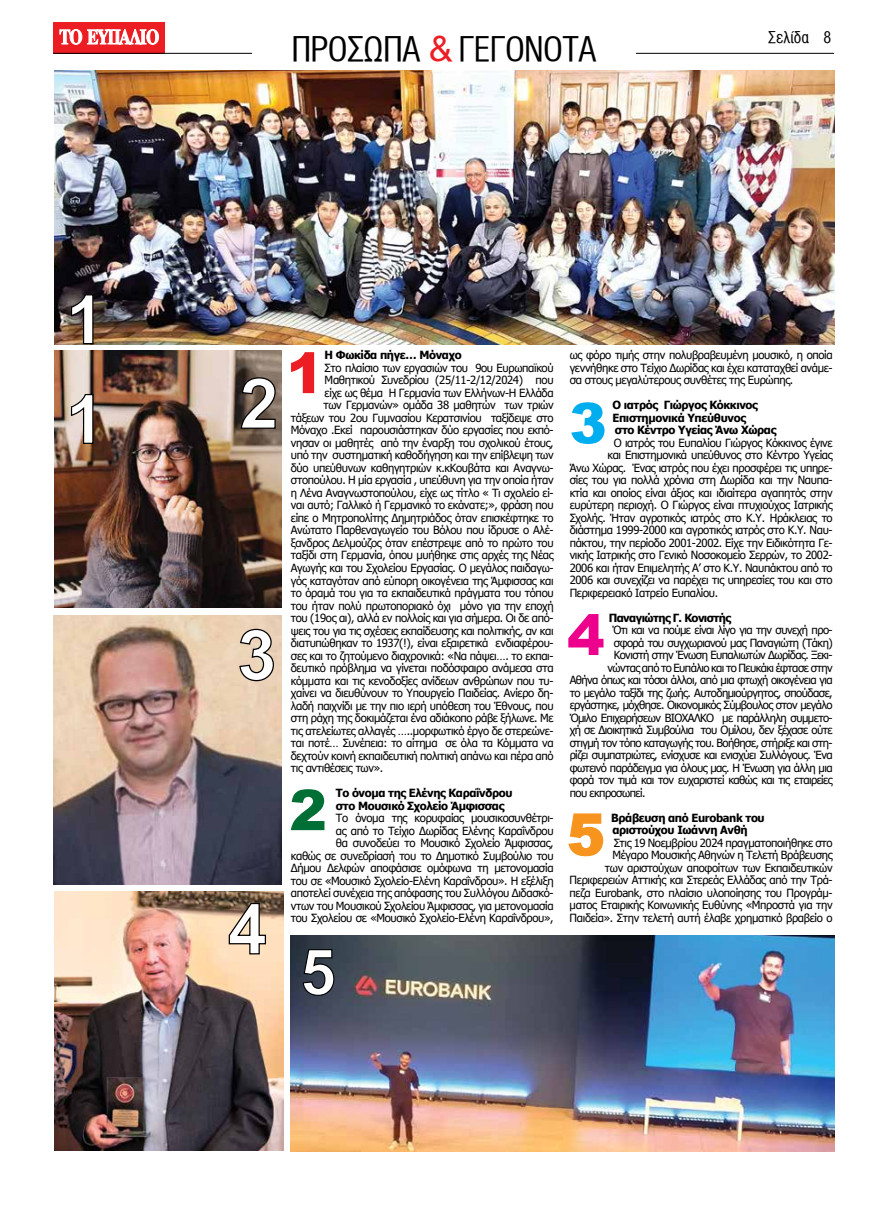
<style>
.page{position:relative;width:869px;height:1205px;background:#fff}
.page>*{position:absolute;margin:0;border:0;box-sizing:border-box;transform-origin:0 0}
.t1{font:34px "UB Helvetica Cond";letter-spacing:-.02em;color:#000}
.t2{font:16.25px "UB Helvetica Cond";color:#000}
.t3{font:11.25px/12.5px "Tahoma";letter-spacing:-.03em;color:#000;text-align:right}
.t4{font:11.25px "Tahoma";letter-spacing:-.05em;color:#000}
.t5{font:700 11.25px/12.5px "Tahoma";letter-spacing:-.03em;color:#000}
.t6{font:700 11.25px "Tahoma";letter-spacing:-.05em;color:#000}
.s1{font-family:"UB Helvetica";color:#ed1d24}
</style>
<div class="page">
<div style="left:53px;top:22px;width:112px;height:31px;background:#ed1d24"></div>
<svg style="left:60px;top:29px;width:99px;height:16px"></svg>
<hr style="left:53px;top:53px;width:815px;height:1px;background:#000">
<div style="left:833px;top:51px;width:35px;height:7px;background:#fff"></div>
<img style="left:291px;top:935px;width:542px;height:217px">
<img style="left:54px;top:892px;width:229px;height:259px">
<img style="left:53px;top:615px;width:229px;height:270px">
<img style="left:54px;top:351px;width:228px;height:256px">
<img style="left:54px;top:71px;width:779px;height:273px">
<div style="left:252px;top:24px;width:383px;height:38px;background:#fff"></div>
<svg style="left:291px;top:789px;width:33px;height:41px"></svg>
<svg style="left:571px;top:402px;width:33px;height:42px"></svg>
<svg style="left:568px;top:614px;width:35px;height:41px"></svg>
<svg style="left:291px;top:352px;width:23px;height:41px"></svg>
<svg style="left:568px;top:813px;width:35px;height:44px"></svg>
<svg style="left:228px;top:902px;width:38px;height:53px"></svg>
<svg style="left:240px;top:377px;width:36px;height:52px"></svg>
<svg style="left:302px;top:948px;width:33px;height:48px"></svg>
<svg style="left:70px;top:294px;width:24px;height:51px"></svg>
<svg style="left:70px;top:393px;width:24px;height:51px"></svg>
<svg style="left:238px;top:628px;width:36px;height:54px"></svg>
<h1 class="t1" style="left:291px;top:30px;width:307px">ΠΡΟΣΩΠΑ <span class="s1">&amp;</span> ΓΕΓΟΝΟΤΑ</h1>
<h2 class="t2" style="left:767px;top:29px;width:64px">Σελίδα 8</h2>
<p class="t5" style="left:324px;top:350px;width:138px">Η Φωκίδα πήγε… Μόναχο</p>
<p class="t3" style="left:324px;top:362px;width:230px">Στο πλαίσιο των εργασιών του 9ου Ευρωπαϊκού</p>
<p class="t3" style="left:324px;top:375px;width:230px">Μαθητικού Συνεδρίου (25/11-2/12/2024) που</p>
<p class="t3" style="left:324px;top:387px;width:230px">είχε ως θέμα Η Γερμανία των Ελλήνων-Η Ελλάδα</p>
<p class="t3" style="left:323px;top:400px;width:232px">των Γερμανών» ομάδα 38 μαθητών των τριών</p>
<p class="t3" style="left:291px;top:412px;width:264px">τάξεων του 2ου Γυμνασίου Κερατσινίου ταξίδεψε στο</p>
<p class="t3" style="left:291px;top:425px;width:264px">Μόναχο .Εκεί παρουσιάστηκαν δύο εργασίες που εκπό-</p>
<p class="t3" style="left:291px;top:437px;width:264px">νησαν οι μαθητές από την έναρξη του σχολικού έτους,</p>
<p class="t3" style="left:291px;top:450px;width:264px">υπό την συστηματική καθοδήγηση και την επίβλεψη των</p>
<p class="t3" style="left:291px;top:462px;width:264px">δύο υπεύθυνων καθηγητριών κ.κΚουβάτα και Αναγνω-</p>
<p class="t3" style="left:291px;top:475px;width:264px">στοπούλου. Η μία εργασία , υπεύθυνη για την οποία ήταν</p>
<p class="t3" style="left:291px;top:487px;width:264px">η Λένα Αναγνωστοπούλου, είχε ως τίτλο « Τι σχολείο εί-</p>
<p class="t3" style="left:291px;top:500px;width:264px">ναι αυτό; Γαλλικό ή Γερμανικό το εκάνατε;», φράση που</p>
<p class="t3" style="left:291px;top:512px;width:264px">είπε ο Μητροπολίτης Δημητριάδος όταν επισκέφτηκε το</p>
<p class="t3" style="left:291px;top:525px;width:264px">Ανώτατο Παρθεναγωγείο του Βόλου που ίδρυσε ο Αλέ-</p>
<p class="t3" style="left:291px;top:537px;width:264px">ξανδρος Δελμούζος όταν επέστρεψε από το πρώτο του</p>
<p class="t3" style="left:291px;top:550px;width:264px">ταξίδι στη Γερμανία, όπου μυήθηκε στις αρχές της Νέας</p>
<p class="t3" style="left:291px;top:562px;width:264px">Αγωγής και του Σχολείου Εργασίας. Ο μεγάλος παιδαγω-</p>
<p class="t3" style="left:291px;top:575px;width:264px">γός καταγόταν από εύπορη οικογένεια της Άμφισσας και</p>
<p class="t3" style="left:291px;top:587px;width:264px">το όραμά του για τα εκπαιδευτικά πράγματα του τόπου</p>
<p class="t3" style="left:291px;top:600px;width:264px">του ήταν πολύ πρωτοποριακό όχι μόνο για την εποχή</p>
<p class="t3" style="left:291px;top:612px;width:264px">του (19ος αι), αλλά εν πολλοίς και για σήμερα. Οι δε από-</p>
<p class="t3" style="left:291px;top:625px;width:264px">ψεις του για τις σχέσεις εκπαίδευσης και πολιτικής, αν και</p>
<p class="t3" style="left:291px;top:637px;width:264px">διατυπώθηκαν το 1937(!), είναι εξαιρετικά ενδιαφέρου-</p>
<p class="t3" style="left:291px;top:650px;width:264px">σες και το ζητούμενο διαχρονικά: «Να πάψει…. το εκπαι-</p>
<p class="t3" style="left:291px;top:662px;width:264px">δευτικό πρόβλημα να γίνεται ποδόσφαιρο ανάμεσα στα</p>
<p class="t3" style="left:291px;top:675px;width:264px">κόμματα και τις κενοδοξίες ανίδεων ανθρώπων που τυ-</p>
<p class="t3" style="left:291px;top:687px;width:264px">χαίνει να διευθύνουν το Υπουργείο Παιδείας. Ανίερο δη-</p>
<p class="t3" style="left:291px;top:700px;width:264px">λαδή παιχνίδι με την πιο ιερή υπόθεση του Έθνους, που</p>
<p class="t3" style="left:291px;top:712px;width:264px">στη ράχη της δοκιμάζεται ένα αδιάκοπο ράβε ξήλωνε. Με</p>
<p class="t3" style="left:291px;top:725px;width:264px">τις ατελείωτες αλλαγές …..μορφωτικό έργο δε στερεώνε-</p>
<p class="t3" style="left:291px;top:737px;width:264px">ται ποτέ… Συνέπεια: το αίτημα σε όλα τα Κόμματα να</p>
<p class="t3" style="left:291px;top:750px;width:264px">δεχτούν κοινή εκπαιδευτική πολιτική απάνω και πέρα από</p>
<p class="t3" style="left:291px;top:762px;width:94px">τις αντιθέσεις των».</p>
<p class="t5" style="left:336px;top:787px;width:178px">Το όνομα της Ελένης Καραΐνδρου στο Μουσικό Σχολείο Άμφισσας</p>
<p class="t3" style="left:291px;top:812px;width:264px">Το όνομα της κορυφαίας μουσικοσυνθέτρι-<br>ας από το Τείχιο Δωρίδας Ελένης Καραΐνδρου<br>θα συνοδεύει το Μουσικό Σχολείο Άμφισσας,<br>καθώς σε συνεδρίασή του το Δημοτικό Συμβούλιο του Δήμου Δελφών αποφάσισε ομόφωνα τη μετονομασία του σε «Μουσικό Σχολείο-Ελένη Καραΐνδρου». Η εξέλιξη αποτελεί συνέχεια της απόφασης του Συλλόγου Διδασκό&shy;ντων του Μουσικού Σχολείου Άμφισσας, για μετονομασία του Σχολείου σε «Μουσικό Σχολείο-Ελένη Καραΐνδρου»,</p>
<p class="t3" style="left:569px;top:350px;width:264px;text-align:justify">ως φόρο τιμής στην πολυβραβευμένη μουσικό, η οποία γεννήθηκε στο Τείχιο Δωρίδας και έχει καταταχθεί ανάμε&shy;σα στους μεγαλύτερους συνθέτες της Ευρώπης.</p>
<p class="t5" style="left:612px;top:399px;width:165px">Ο ιατρός Γιώργος Κόκκινος<br>Επιστημονικά Υπεύθυνος<br>στο Κέντρο Υγείας Άνω Χώρας</p>
<p class="t3" style="left:613px;top:437px;width:220px">Ο ιατρός του Ευπαλίου Γιώργος Κόκκινος έγινε</p>
<p class="t3" style="left:607px;top:450px;width:227px">και Επιστημονικά υπεύθυνος στο Κέντρο Υγείας</p>
<p class="t3" style="left:569px;top:462px;width:264px">Άνω Χώρας. Ένας ιατρός που έχει προσφέρει τις υπηρε-</p>
<p class="t3" style="left:569px;top:475px;width:264px">σίες του για πολλά χρόνια στη Δωρίδα και την Ναυπα-</p>
<p class="t3" style="left:569px;top:487px;width:264px">κτία και οποίος είναι άξιος και ιδιαίτερα αγαπητός στην</p>
<p class="t3" style="left:569px;top:500px;width:264px">ευρύτερη περιοχή. Ο Γιώργος είναι πτυχιούχος Ιατρικής</p>
<p class="t3" style="left:569px;top:512px;width:264px">Σχολής. Ήταν αγροτικός ιατρός στο Κ.Υ. Ηράκλειας το</p>
<p class="t3" style="left:569px;top:525px;width:264px">διάστημα 1999-2000 και αγροτικός ιατρός στο Κ.Υ. Ναυ-</p>
<p class="t3" style="left:569px;top:537px;width:264px">πάκτου, την περίοδο 2001-2002. Είχε την Ειδικότητα Γε-</p>
<p class="t3" style="left:569px;top:550px;width:264px">νικής Ιατρικής στο Γενικό Νοσοκομείο Σερρών, το 2002-</p>
<p class="t3" style="left:569px;top:562px;width:264px">2006 και ήταν Επιμελητής Α’ στο Κ.Υ. Ναυπάκτου από το</p>
<p class="t3" style="left:569px;top:575px;width:264px">2006 και συνεχίζει να παρέχει τις υπηρεσίες του και στο</p>
<p class="t3" style="left:569px;top:587px;width:150px">Περιφερειακό Ιατρείο Ευπαλίου.</p>
<p class="t6" style="left:608px;top:610px;width:124px">Παναγιώτης Γ. Κονιστής</p>
<p class="t4" style="left:612px;top:623px;width:222px">Ότι και να πούμε είναι λίγο για την συνεχή προ-</p>
<p class="t4" style="left:613px;top:635px;width:220px">σφορά του συγχωριανού μας Παναγιώτη (Τάκη)</p>
<p class="t4" style="left:613px;top:648px;width:220px">Κονιστή στην Ένωση Ευπαλιωτών Δωρίδας. Ξεκι-</p>
<p class="t4" style="left:607px;top:660px;width:227px">νώντας από το Ευπάλιο και το Πευκάκι έφτασε στην</p>
<p class="t4" style="left:569px;top:673px;width:264px">Αθήνα όπως και τόσοι άλλοι, από μια φτωχή οικογένεια για</p>
<p class="t4" style="left:569px;top:685px;width:264px">το μεγάλο ταξίδι της ζωής. Αυτοδημιούργητος, σπούδασε,</p>
<p class="t4" style="left:569px;top:698px;width:264px">εργάστηκε, μόχθησε. Οικονομικός Σύμβουλος στον μεγάλο</p>
<p class="t4" style="left:569px;top:710px;width:264px">Όμιλο Επιχειρήσεων ΒΙΟΧΑΛΚΟ με παράλληλη συμμετο-</p>
<p class="t4" style="left:569px;top:723px;width:264px">χή σε Διοικητικά Συμβούλια του Ομίλου, δεν ξέχασε ούτε</p>
<p class="t4" style="left:569px;top:735px;width:264px">στιγμή τον τόπο καταγωγής του. Βοήθησε, στήριξε και στη-</p>
<p class="t4" style="left:569px;top:748px;width:264px">ρίζει συμπατριώτες, ενίσχυσε και ενισχύει Συλλόγους. Ένα</p>
<p class="t4" style="left:569px;top:760px;width:264px">φωτεινό παράδειγμα για όλους μας. Η Ένωση για άλλη μια</p>
<p class="t4" style="left:569px;top:773px;width:264px">φορά τον τιμά και τον ευχαριστεί καθώς και τις εταιρείες</p>
<p class="t4" style="left:569px;top:785px;width:77px">που εκπροσωπεί.</p>
<p class="t5" style="left:611px;top:812px;width:155px">Βράβευση από Eurobank του αριστούχου Ιωάννη Ανθή</p>
<p class="t3" style="left:569px;top:837px;width:264px">Στις 19 Νοεμβρίου 2024 πραγματοποιήθηκε στο<br>Μέγαρο Μουσικής Αθηνών η Τελετή Βράβευσης<br>των αριστούχων αποφοίτων των Εκπαιδευτικών Περιφερειών Αττικής και Στερεάς Ελλάδας από την Τρά&shy;πεζα Eurobank, στο πλαίσιο υλοποίησης του Προγράμ&shy;ματος Εταιρικής Κοινωνικής Ευθύνης «Μπροστά για την Παιδεία». Στην τελετή αυτή έλαβε χρηματικό βραβείο ο</p>
</div>
